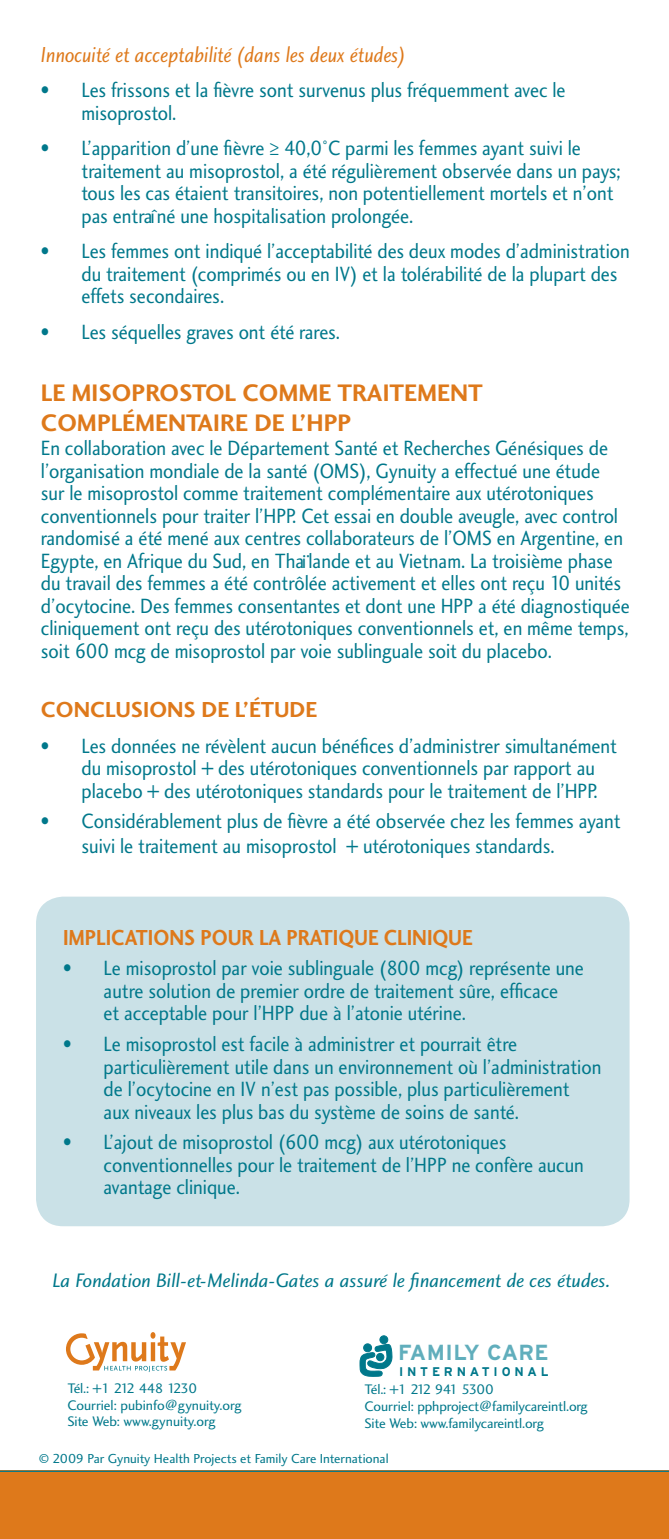
<style>
.page{position:relative;width:669px;height:1539px;background:#fff}
.page>*{position:absolute;margin:0;border:0;box-sizing:border-box;transform-origin:0 0}
._1679-body-bullet{font:24.75px/29.2px "Charlotte Sans Bold Plain";color:#de791b}
._1679-body-bullet-2{font:22.5px "Charlotte Sans Book Italic Plain";color:#de791b;scale:.9 1}
._1679-body-bullet-3{font:22.5px "Charlotte Sans Bold Plain";color:#de791b;scale:.9 1}
._1679-body{font:22.5px "Charlotte Sans Bold Plain";color:#de791b}
.t1{font:700 21.82px "Interstate";letter-spacing:.02em;color:#61aebc}
._1679-body-bullet-4{font:21.38px/22.5px "Charlotte Sans Book Plain";color:#00788b;scale:.9 1}
._1679-body-bullet-5{font:20.25px "Charlotte Sans Book Italic Plain";color:#00788b}
.t2{font:14.4px "Charlotte Sans Book Plain";letter-spacing:-.01em;color:#00788b}
.t3{font:14.4px "Charlotte Sans Book Plain";letter-spacing:-.1em;color:#00788b}
.t4{font:14.4px "Charlotte Sans Book Plain";letter-spacing:-.09em;color:#00788b}
._1794-title{font:13.5px "Charlotte Sans Book Plain";color:#00788b}
.t5{font:700 12.6px "Interstate";letter-spacing:.3em;color:#00788b}
.s1{font-family:"Trajan Pro"}
</style>
<div class="page">
<div style="left:36px;top:897px;width:593px;height:329px;background:#cae1e7;border-radius:27px"></div>
<div style="left:0;top:1470px;width:668px;height:69px;background:#de791b"></div>
<hr style="left:0;top:1471px;width:668px;height:1px;background:#00788b">
<svg style="left:66px;top:1332px;width:120px;height:40px"></svg>
<svg style="left:359px;top:1344px;width:33px;height:33px"></svg>
<div style="left:379px;top:1336px;width:8px;height:8px;background:#00788b;border-radius:50%"></div>
<div style="left:379px;top:1336px;width:9px;height:8px;border:1px solid #00788b;border-radius:50%"></div>
<p class="_1679-body-bullet-2" style="left:41px;top:41px;width:407px">Innocuité et acceptabilité (dans les deux études)</p>
<p class="_1679-body-bullet-4" style="left:81px;top:79px;width:539px;text-indent:-40px">• Les frissons et la fièvre sont survenus plus fréquemment avec le misoprostol.</p>
<p class="_1679-body-bullet-4" style="left:81px;top:137px;width:600px;text-indent:-40px">• L’apparition d’une fièvre <span class="s1">≥</span> 40,0°C parmi les femmes ayant suivi le traitement au misoprostol, a été régulièrement observée dans un pays; tous les cas étaient transitoires, non potentiellement mortels et n’ont pas entraîné une hospitalisation prolongée.</p>
<p class="_1679-body-bullet-4" style="left:81px;top:240px;width:610px;text-indent:-40px">• Les femmes ont indiqué l’acceptabilité des deux modes d’administration du traitement (comprimés ou en IV) et la tolérabilité de la plupart des effets secondaires.</p>
<p class="_1679-body-bullet-4" style="left:41px;top:320px;width:334px">• Les séquelles graves ont été rares.</p>
<p class="_1679-body-bullet" style="left:41px;top:378px;width:437px">LE MISOPROSTOL COMM E TRAITEMENT<br>COMPLÉM</p>
<p class="_1679-body-bullet" style="left:155px;top:407px;width:197px">ENTAIRE DE L’HPP</p>
<p class="_1679-body-bullet-4" style="left:41px;top:437px;width:655px">En collaboration avec le Département Santé et Recherches Génésiques de l’organisation mondiale de la santé (OMS), Gynuity a effectué une étude<br>sur le misoprostol comme traitement complémentaire aux utérotoniques conventionnels pour traiter l’HPP. Cet essai en double aveugle, avec control randomisé a été mené aux centres collaborateurs de l’OMS en Argentine, en Egypte, en Afrique du Sud, en Thaïlande et au Vietnam. La troisième phase du travail des femmes a été contrôlée activement et elles ont reçu 10 unités d’ocytocine. Des femmes consentantes et dont une HPP a été diagnostiquée cliniquement ont reçu des utérotoniques conventionnels et, en même temps, soit 600 mcg de misoprostol par voie sublinguale soit du placebo.</p>
<p class="_1679-body" style="left:41px;top:696px;width:89px">CONCLUSIONS</p>
<p class="_1679-body" style="left:201px;top:696px;width:111px">DE L’ÉTUDE</p>
<p class="_1679-body-bullet-4" style="left:81px;top:734px;width:596px;text-indent:-40px">• Les données ne révèlent aucun bénéfices d’administrer simultanément du misoprostol + des utérotoniques conventionnels par rapport au placebo + des utérotoniques standards pour le traitement de l’HPP.</p>
<p class="_1679-body-bullet-4" style="left:81px;top:809px;width:600px;line-height:24.3px;text-indent:-40px">• Considérablement plus de fièvre a été observée chez les femmes ayant suivi le traitement au misoprostol + utérotoniques standards.</p>
<p class="_1679-body-bullet-3" style="left:63px;top:924px;width:108px">IMPLICATIONS</p>
<p class="_1679-body-bullet-3" style="left:200px;top:924px;width:289px">POU R LA PRATIQUE CLINIQUE</p>
<p class="_1679-body-bullet-4" style="left:104px;top:957px;width:535px;text-indent:-40px">• Le misoprostol par voie sublinguale (800 mcg) représente une autre solution de premier ordre de traitement sûre, efficace<br>et acceptable pour l’HPP due à l’atonie utérine.</p>
<p class="_1679-body-bullet-4" style="left:104px;top:1032px;width:554px;text-indent:-40px">• Le misoprostol est facile à administrer et pourrait être particulièrement utile dans un environnement où l’administration de l’ocytocine en IV n’est pas possible, plus particulièrement<br>aux niveaux les plus bas du système de soins de santé.</p>
<p class="_1679-body-bullet-4" style="left:104px;top:1131px;width:535px;text-indent:-40px">• L’ajout de misoprostol (600 mcg) aux utérotoniques conventionnelles pour le traitement de l’HPP ne confère aucun avantage clinique.</p>
<p class="_1679-body-bullet-5" style="left:52px;top:1268px;width:559px">La Fondation Bill-et-Melinda-Gates a assuré le financement de ces études.</p>
<p class="t3" style="left:67px;top:1380px;width:131px">Tél.: +1 212 448 1230</p>
<p class="t2" style="left:67px;top:1396px;width:175px">Courriel: pubinfo@gynuity.org</p>
<p class="t2" style="left:67px;top:1413px;width:149px">Site Web: www.gynuity.org</p>
<p class="t1" style="left:398px;top:1340px;width:152px">FAMILY CARE</p>
<p class="t5" style="left:399px;top:1365px;width:151px">INTERNATIONAL</p>
<p class="t4" style="left:364px;top:1381px;width:131px">Tél.: +1 212 941 5300</p>
<p class="t2" style="left:364px;top:1398px;width:225px">Courriel: pphproject@familycareintl.org</p>
<p class="t2" style="left:364px;top:1414px;width:181px">Site Web: www.familycareintl.org</p>
<p class="_1794-title" style="left:39px;top:1450px;width:351px">© 2009 Par Gynuity Health Projects et Family Care International</p>
</div>
